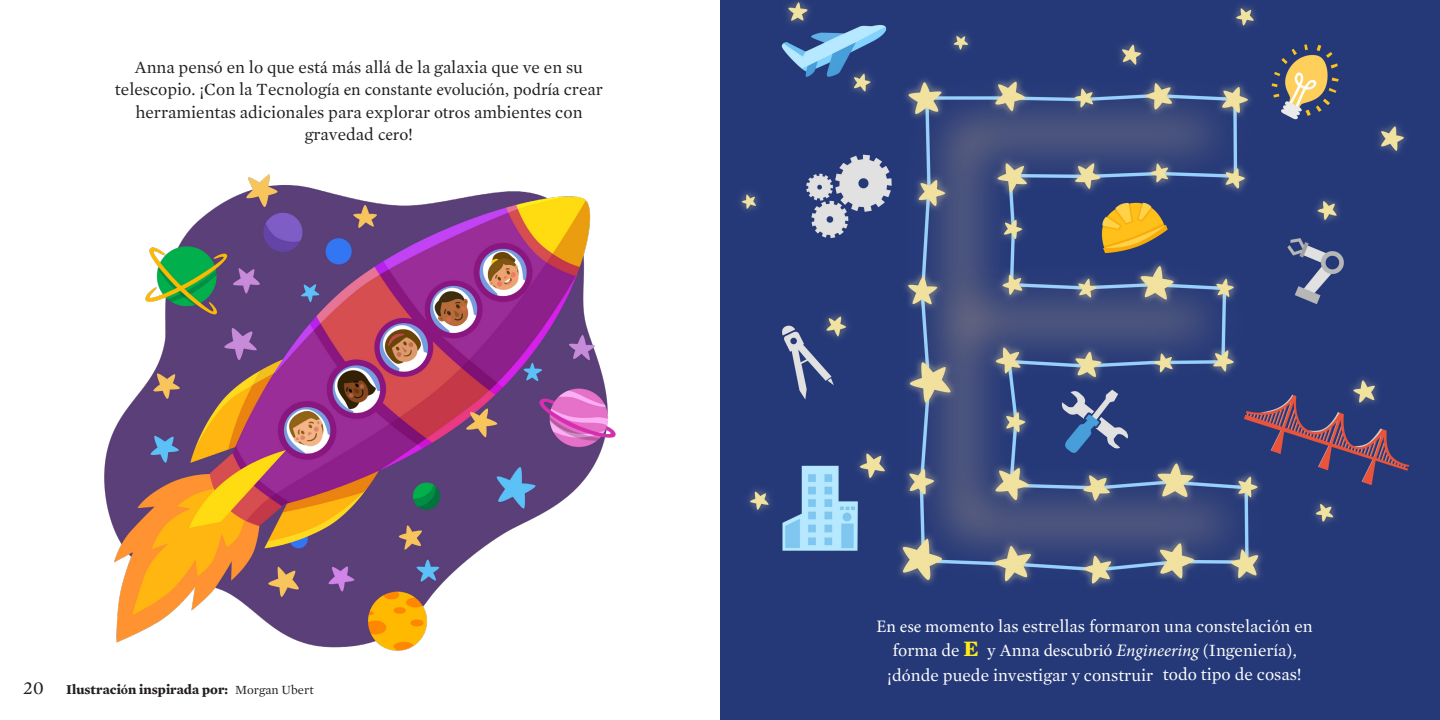
<style>
.page{position:relative;width:1440px;height:720px;background:#fff}
.page>*{position:absolute;margin:0;border:0;box-sizing:border-box;transform-origin:0 0}
.t1{font:18.75px "Mercury Text G1";color:#231f20}
.body{font:17.5px/22.5px "Mercury Text G1";color:#231f20;text-align:center}
.body-2{font:17.5px/24.8px "Mercury Text G1";color:#fff;text-align:center}
.t2{font:700 13.75px "Mercury Text G1";color:#231f20}
.s1{font-family:"Minion Pro"}
.s2{font-weight:400;font-size:12.75px}
.s3{font-weight:700;font-size:22.5px;color:#ffea16}
.s4{font-family:"Minion Pro";font-style:italic}
</style>
<div class="page">
<img style="left:720px;top:0;width:720px;height:720px">
<img style="left:104px;top:174px;width:512px;height:477px">
<p class="body" style="left:115px;top:55px;width:490px">Anna pens<span class="s1">ó</span> en lo que est<span class="s1">á</span> m<span class="s1">á</span>s all<span class="s1">á</span> de la galaxia que ve en su telescopio. <span class="s1">¡</span>Con la Tecnolog<span class="s1">í</span>a <span class="s1">en constante evolución,</span> p<span class="s1">odría</span> crear herramientas adicionales para explorar <span class="s1">otros</span> ambientes con gravedad <span class="s1">cero</span>!</p>
<p class="t1" style="left:23px;top:674px;width:22px">20</p>
<p class="t2" style="left:66px;top:679px;width:249px">Ilustraci<span class="s1">ó</span>n inspirada por: <span class="s2">Morgan Ubert</span></p>
<p class="body-2" style="left:876px;top:613px;width:438px"><span class="s1">En ese momento</span> las estrellas formaron una constelaci<span class="s1">ó</span>n en forma de <span class="s3">E</span> y Anna <span class="s1">descubrió</span> <span class="s4">Engineering</span> <span class="s1">(</span>Ingenier<span class="s1">í</span>a<span class="s1">)</span>, <span class="s1">¡</span>d<span class="s1">ó</span>nde puede investigar y construir todo tipo de cosas!</p>
</div>
